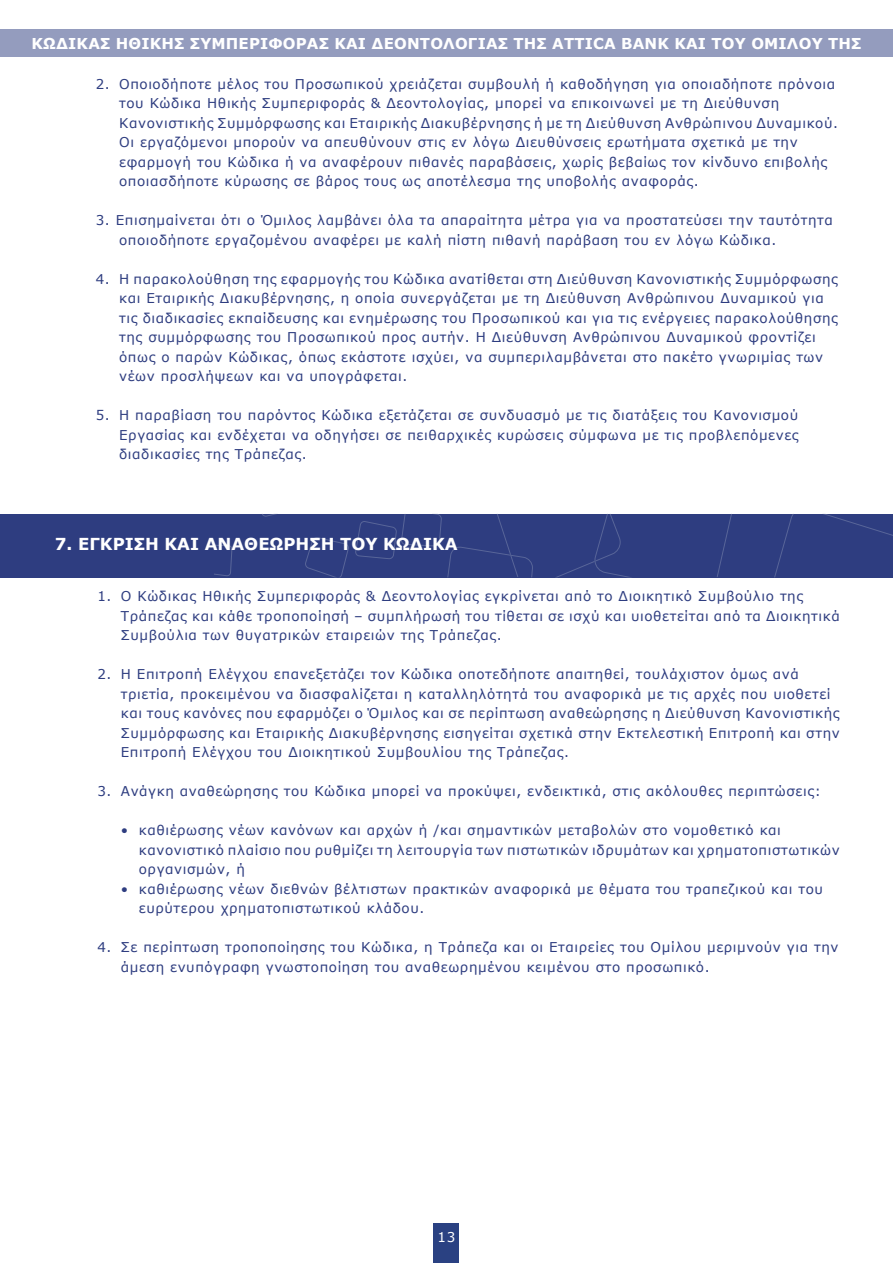
<style>
.page{position:relative;width:893px;height:1263px;background:#fff}
.page>*{position:absolute;margin:0;border:0;box-sizing:border-box;transform-origin:0 0}
.t1{font:700 16.5px "Verdana";color:#fff}
.t2{font:700 15px "Verdana";letter-spacing:.01em;color:#fff}
.t3{font:13.5px/19.5px "Verdana";letter-spacing:.045em;color:#2e3d80}
.t4{font:13.5px "Verdana";color:#fff}
</style>
<div class="page">
<div style="left:434px;top:1223px;width:25px;height:40px;background:#2a4182"></div>
<div style="left:0;top:29px;width:893px;height:28px;background:#949cbe"></div>
<div style="left:1px;top:514px;width:892px;height:63px;background:#2e3d80"></div>
<svg style="left:214px;top:545px;width:18px;height:31px"></svg>
<svg style="left:262px;top:514px;width:14px;height:3px"></svg>
<svg style="left:305px;top:537px;width:44px;height:40px"></svg>
<svg style="left:717px;top:514px;width:15px;height:63px"></svg>
<svg style="left:823px;top:514px;width:70px;height:22px"></svg>
<svg style="left:774px;top:514px;width:20px;height:63px"></svg>
<svg style="left:355px;top:514px;width:274px;height:63px"></svg>
<p class="t2" style="left:32px;top:32px;width:831px">ΚΩΔΙΚΑΣ ΗΘΙΚΗΣ ΣΥΜΠΕΡΙΦΟΡΑΣ ΚΑΙ ΔΕΟΝΤΟΛOΓΙΑΣ ΤΗΣ ATTICA BANK ΚΑΙ ΤΟΥ ΟΜΙΛΟΥ ΤΗΣ</p>
<p class="t3" style="left:119px;top:74px;width:720px;text-indent:-23px">2. Οποιοδήποτε μέλος του Προσωπικού χρειάζεται συμβουλή ή καθοδήγηση για οποιαδήποτε πρόνοια του Κώδικα Ηθικής Συμπεριφοράς &amp; Δεοντολογίας, μπορεί να επικοινωνεί με τη Διεύθυνση Κανονιστικής Συμμόρφωσης και Εταιρικής Διακυβέρνησης ή με τη Διεύθυνση Ανθρώπινου Δυναμικού.<br>Οι εργαζόμενοι μπορούν να απευθύνουν στις εν λόγω Διευθύνσεις ερωτήματα σχετικά με την εφαρμογή του Κώδικα ή να αναφέρουν πιθανές παραβάσεις, χωρίς βεβαίως τον κίνδυνο επιβολής οποιασδήποτε κύρωσης σε βάρος τους ως αποτέλεσμα της υποβολής αναφοράς.</p>
<p class="t3" style="left:119px;top:211px;width:715px;text-indent:-23px">3. Επισημαίνεται ότι ο Όμιλος λαμβάνει όλα τα απαραίτητα μέτρα για να προστατεύσει την ταυτότητα οποιοδήποτε εργαζομένου αναφέρει με καλή πίστη πιθανή παράβαση του εν λόγω Κώδικα.</p>
<p class="t3" style="left:119px;top:269px;width:720px;text-indent:-23px">4. Η παρακολούθηση της εφαρμογής του Κώδικα ανατίθεται στη Διεύθυνση Κανονιστικής Συμμόρφωσης και Εταιρικής Διακυβέρνησης, η οποία συνεργάζεται με τη Διεύθυνση Ανθρώπινου Δυναμικού για τις διαδικασίες εκπαίδευσης και ενημέρωσης του Προσωπικού και για τις ενέργειες παρακολούθησης της συμμόρφωσης του Προσωπικού προς αυτήν. Η Διεύθυνση Ανθρώπινου Δυναμικού φροντίζει όπως ο παρών Κώδικας, όπως εκάστοτε ισχύει, να συμπεριλαμβάνεται στο πακέτο γνωριμίας των νέων προσλήψεων και να υπογράφεται.</p>
<p class="t3" style="left:119px;top:406px;width:681px;text-align:justify;text-indent:-23px">5. Η παραβίαση του παρόντος Κώδικα εξετάζεται σε συνδυασμό με τις διατάξεις του Κανονισμού Εργασίας και ενδέχεται να οδηγήσει σε πειθαρχικές κυρώσεις σύμφωνα με τις προβλεπόμενες διαδικασίες της Τράπεζας.</p>
<p class="t1" style="left:55px;top:532px;width:404px">7. ΕΓΚΡΙΣΗ ΚΑΙ ΑΝΑΘΕΩΡΗΣΗ ΤΟΥ ΚΩΔΙΚΑ</p>
<p class="t3" style="left:121px;top:586px;width:720px;text-indent:-23px">1. Ο Κώδικας Ηθικής Συμπεριφοράς &amp; Δεοντολογίας εγκρίνεται από το Διοικητικό Συμβούλιο της<br>Τράπεζας και κάθε τροποποίησή – συμπλήρωσή του τίθεται σε ισχύ και υιοθετείται από τα Διοικητικά<br>Συμβούλια των θυγατρικών εταιρειών της Τράπεζας.</p>
<p class="t3" style="left:121px;top:664px;width:720px;text-indent:-23px">2. Η Επιτροπή Ελέγχου επανεξετάζει τον Κώδικα οποτεδήποτε απαιτηθεί, τουλάχιστον όμως ανά τριετία, προκειμένου να διασφαλίζεται η καταλληλότητά του αναφορικά με τις αρχές που υιοθετεί και τους κανόνες που εφαρμόζει ο Όμιλος και σε περίπτωση αναθεώρησης η Διεύθυνση Κανονιστικής Συμμόρφωσης και Εταιρικής Διακυβέρνησης εισηγείται σχετικά στην Εκτελεστική Επιτροπή και στην Επιτροπή Ελέγχου του Διοικητικού Συμβουλίου της Τράπεζας.</p>
<p class="t3" style="left:97px;top:781px;width:725px">3. Ανάγκη αναθεώρησης του Κώδικα μπορεί να προκύψει, ενδεικτικά, στις ακόλουθες περιπτώσεις:</p>
<p class="t3" style="left:139px;top:820px;width:702px;text-indent:-18px">• καθιέρωσης νέων κανόνων και αρχών ή /και σημαντικών μεταβολών στο νομοθετικό και κανονιστικό πλαίσιο που ρυθμίζει τη λειτουργία των πιστωτικών ιδρυμάτων και χρηματοπιστωτικών οργανισμών, ή</p>
<p class="t3" style="left:139px;top:879px;width:686px;text-indent:-18px">• καθιέρωσης νέων διεθνών βέλτιστων πρακτικών αναφορικά με θέματα του τραπεζικού και του ευρύτερου χρηματοπιστωτικού κλάδου.</p>
<p class="t3" style="left:121px;top:937px;width:719px;text-indent:-23px">4. Σε περίπτωση τροποποίησης του Κώδικα, η Τράπεζα και οι Εταιρείες του Ομίλου μεριμνούν για την άμεση ενυπόγραφη γνωστοποίηση του αναθεωρημένου κειμένου στο προσωπικό.</p>
<p class="t4" style="left:437px;top:1227px;width:19px">13</p>
</div>
